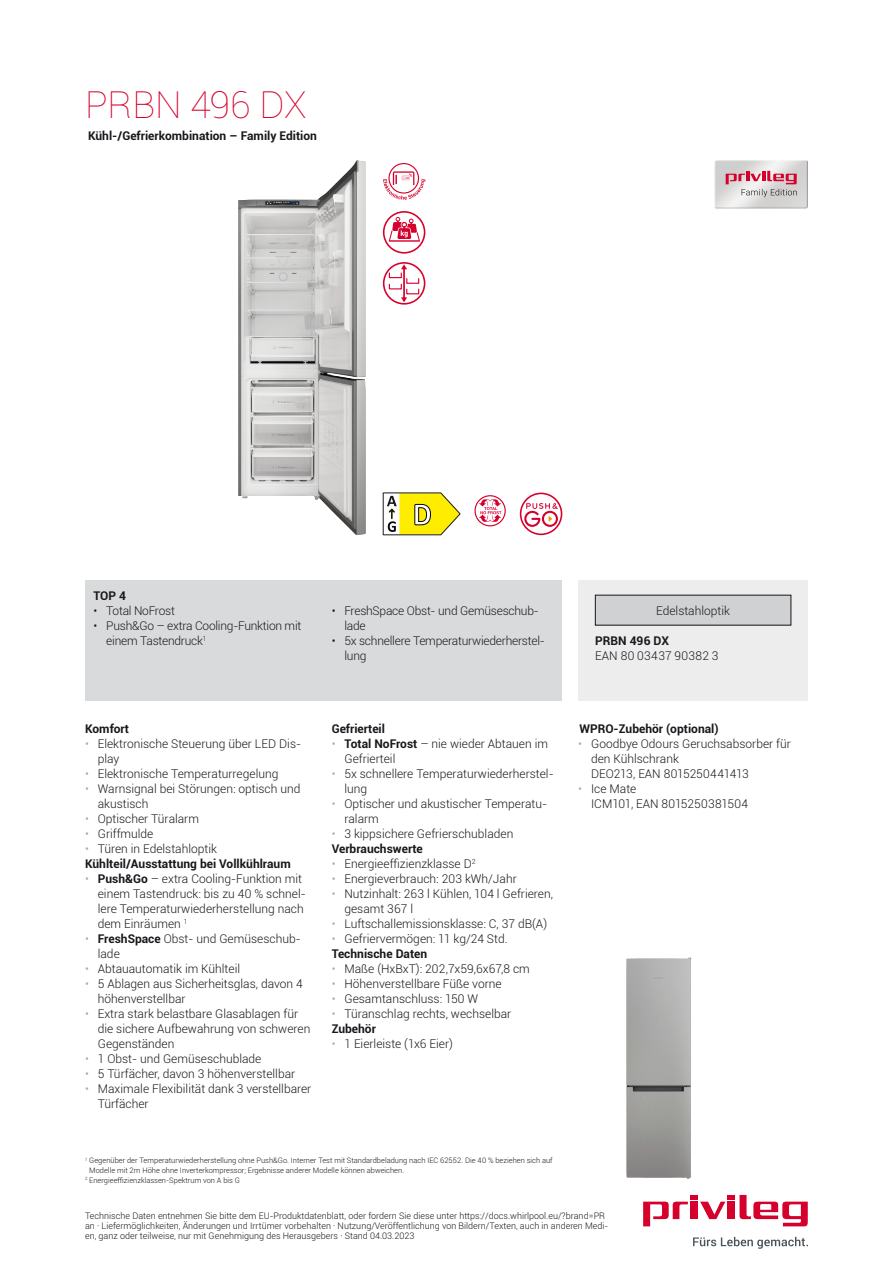
<style>
.page{position:relative;width:893px;height:1263px;background:#fff}
.page>*{position:absolute;margin:0;border:0;box-sizing:border-box;transform-origin:0 0}
.t1{font:100 37.5px "Roboto";letter-spacing:-.005em;color:#d6002d}
.t2{font:300 12px/15px "Roboto";color:#1a171c}
.t3{font:700 12px/15px "Roboto";color:#1a171c}
.t4{font:300 12px/15px "Roboto";letter-spacing:-.02em;color:#1a171c}
.t5{font:300 12px "Roboto";letter-spacing:.025em;color:#1a171c}
.t6{font:300 9px/9.8px "Roboto";color:#1a171c}
.t7{font:300 7.5px "Roboto";color:#1a171c}
.s1{color:#a7a9ab}
.s2{font-weight:300;color:#a7a9ab}
.s3{font-weight:300}
.s4{font-weight:700}
</style>
<div class="page">
<svg style="left:643px;top:1195px;width:165px;height:31px"></svg>
<div style="left:728px;top:1201px;width:7px;height:18px;background:#d6002d"></div>
<div style="left:691px;top:1201px;width:7px;height:18px;background:#d6002d"></div>
<svg style="left:693px;top:1237px;width:115px;height:12px"></svg>
<img style="left:238px;top:160px;width:128px;height:375px">
<svg style="left:383px;top:163px;width:43px;height:37px"></svg>
<svg style="left:383px;top:211px;width:42px;height:43px"></svg>
<svg style="left:383px;top:262px;width:42px;height:43px"></svg>
<svg style="left:383px;top:493px;width:77px;height:42px"></svg>
<svg style="left:474px;top:495px;width:32px;height:32px"></svg>
<svg style="left:520px;top:493px;width:42px;height:42px"></svg>
<img style="left:714px;top:160px;width:94px;height:48px">
<img style="left:742px;top:189px;width:55px;height:6px">
<svg style="left:726px;top:171px;width:71px;height:13px"></svg>
<div style="left:85px;top:580px;width:476px;height:120px;background:#d9dadb"></div>
<div style="left:578px;top:580px;width:230px;height:120px;background:#ededee"></div>
<div style="left:595px;top:595px;width:196px;height:30px;background:#d0d1d2"></div>
<img style="left:626px;top:957px;width:66px;height:222px">
<h1 class="t1" style="left:85px;top:78px;width:223px">PRBN 496 DX</h1>
<p class="t3" style="left:88px;top:128px;width:230px">Kühl-/Gefrierkombination – Family Edition</p>
<p class="t3" style="left:94px;top:587px;width:34px">TOP 4</p>
<p class="t4" style="left:94px;top:603px;width:83px">• Total NoFrost</p>
<p class="t4" style="left:106px;top:618px;width:197px;text-indent:-13px">• Push&amp;Go – extra Cooling-Funktion mit einem Tastendruck<sup>1</sup></p>
<p class="t4" style="left:344px;top:603px;width:196px;text-indent:-13px">• FreshSpace Obst- und Gemüseschub&shy;lade</p>
<p class="t4" style="left:344px;top:633px;width:202px;text-indent:-13px">• 5x schnellere Temperaturwiederherstel&shy;lung</p>
<p class="t3" style="left:85px;top:721px;width:46px">Komfort</p>
<p class="t2" style="left:98px;top:736px;width:205px;text-indent:-13px"><span class="s1">•</span> Elektronische Steuerung über LED Dis&shy;play</p>
<p class="t2" style="left:85px;top:766px;width:195px"><span class="s1">•</span> Elektronische Temperaturregelung</p>
<p class="t2" style="left:98px;top:781px;width:204px;text-indent:-13px"><span class="s1">•</span> Warnsignal bei Störungen: optisch und akustisch</p>
<p class="t2" style="left:85px;top:811px;width:115px"><span class="s1">•</span> Optischer Türalarm</p>
<p class="t2" style="left:85px;top:826px;width:70px"><span class="s1">•</span> Griffmulde</p>
<p class="t3" style="left:85px;top:841px;width:207px"><span class="s2">•</span> <span class="s3">Türen in Edelstahloptik<br></span>Kühlteil/Ausstattung bei Vollkühlraum</p>
<p class="t2" style="left:98px;top:871px;width:210px;text-indent:-13px"><span class="s1">•</span> <span class="s4">Push&amp;Go</span> – extra Cooling-Funktion mit einem Tastendruck: bis zu 40 % schnel&shy;lere Temperaturwiederherstellung nach dem Einräumen <sup>1</sup></p>
<p class="t2" style="left:98px;top:931px;width:204px;text-indent:-13px"><span class="s1">•</span> <span class="s4">FreshSpace</span> Obst- und Gemüseschub&shy;lade</p>
<p class="t2" style="left:85px;top:961px;width:157px"><span class="s1">•</span> Abtauautomatik im Kühlteil</p>
<p class="t2" style="left:98px;top:976px;width:206px;text-indent:-13px"><span class="s1">•</span> 5 Ablagen aus Sicherheitsglas, davon 4 höhenverstellbar</p>
<p class="t2" style="left:98px;top:1006px;width:214px;text-indent:-13px"><span class="s1">•</span> Extra stark belastbare Glasablagen für die sichere Aufbewahrung von schweren<br>Gegenständen</p>
<p class="t2" style="left:85px;top:1051px;width:178px"><span class="s1">•</span> 1 Obst- und Gemüseschublade</p>
<p class="t2" style="left:85px;top:1066px;width:212px"><span class="s1">•</span> 5 Türfächer, davon 3 höhenverstellbar</p>
<p class="t2" style="left:98px;top:1081px;width:215px;text-indent:-13px"><span class="s1">•</span> Maximale Flexibilität dank 3 verstellbarer<br>Türfächer</p>
<p class="t3" style="left:332px;top:721px;width:55px">Gefrierteil</p>
<p class="t2" style="left:344px;top:736px;width:205px;text-indent:-13px"><span class="s1">•</span> <span class="s4">Total NoFrost</span> – nie wieder Abtauen im<br>Gefrierteil</p>
<p class="t2" style="left:344px;top:766px;width:211px;text-indent:-13px"><span class="s1">•</span> 5x schnellere Temperaturwiederherstel&shy;lung</p>
<p class="t2" style="left:344px;top:796px;width:204px;text-indent:-13px"><span class="s1">•</span> Optischer und akustischer Temperatu&shy;ralarm</p>
<p class="t2" style="left:332px;top:826px;width:183px"><span class="s1">•</span> 3 kippsichere Gefrierschubladen<br><span class="s4">Verbrauchswerte</span></p>
<p class="t2" style="left:332px;top:856px;width:145px"><span class="s1">•</span> Energieeffizienzklasse D<sup>2</sup></p>
<p class="t2" style="left:332px;top:871px;width:187px"><span class="s1">•</span> Energieverbrauch: 203 kWh/Jahr</p>
<p class="t2" style="left:344px;top:886px;width:210px;text-indent:-13px"><span class="s1">•</span> Nutzinhalt: 263 l Kühlen, 104 l Gefrieren, gesamt 367 l</p>
<p class="t2" style="left:332px;top:916px;width:217px"><span class="s1">•</span> Luftschallemissionsklasse: C, 37 dB(A)</p>
<p class="t2" style="left:332px;top:931px;width:177px"><span class="s1">•</span> Gefriervermögen: 11 kg/24 Std.<br><span class="s4">Technische Daten</span></p>
<p class="t2" style="left:332px;top:961px;width:200px"><span class="s1">•</span> Maße (HxBxT): 202,7x59,6x67,8 cm</p>
<p class="t2" style="left:332px;top:976px;width:171px"><span class="s1">•</span> Höhenverstellbare Füße vorne</p>
<p class="t2" style="left:332px;top:991px;width:148px"><span class="s1">•</span> Gesamtanschluss: 150 W</p>
<p class="t2" style="left:332px;top:1006px;width:181px"><span class="s1">•</span> Türanschlag rechts, wechselbar<br><span class="s4">Zubehör</span></p>
<p class="t2" style="left:332px;top:1036px;width:123px"><span class="s1">•</span> 1 Eierleiste (1x6 Eier)</p>
<p class="t2" style="left:656px;top:602px;width:75px">Edelstahloptik</p>
<p class="t3" style="left:595px;top:633px;width:75px">PRBN 496 DX</p>
<p class="t5" style="left:595px;top:647px;width:125px">EAN 80 03437 90382 3</p>
<p class="t3" style="left:579px;top:721px;width:141px">WPRO-Zubehör (optional)</p>
<p class="t2" style="left:591px;top:736px;width:201px;text-indent:-13px"><span class="s1">•</span> Goodbye Odours Geruchsabsorber für den Kühlschrank<br>DEO213, EAN 8015250441413</p>
<p class="t2" style="left:591px;top:781px;width:159px;text-indent:-13px"><span class="s1">•</span> Ice Mate<br>ICM101, EAN 8015250381504</p>
<p class="t7" style="left:85px;top:1155px;width:469px"><sup>1</sup> Gegenüber der Temperaturwiederherstellung ohne Push&amp;Go. Interner Test mit Standardbeladung nach IEC 62552. Die 40 % beziehen sich auf</p>
<p class="t7" style="left:89px;top:1165px;width:316px">Modelle mit 2m Höhe ohne Inverterkompressor; Ergebnisse anderer Modelle können abweichen.</p>
<p class="t7" style="left:85px;top:1175px;width:157px"><sup>2</sup> Energieeffizienzklassen-Spektrum von A bis G</p>
<p class="t6" style="left:85px;top:1211px;width:525px">Technische Daten entnehmen Sie bitte dem EU-Produktdatenblatt, oder fordern Sie diese unter https://docs.whirlpool.eu/?brand=PR an · Liefermöglichkeiten, Änderungen und Irrtümer vorbehalten · Nutzung/Veröffentlichung von Bildern/Texten, auch in anderen Medi&shy;en, ganz oder teilweise, nur mit Genehmigung des Herausgebers · Stand 04.03.2023</p>
</div>
